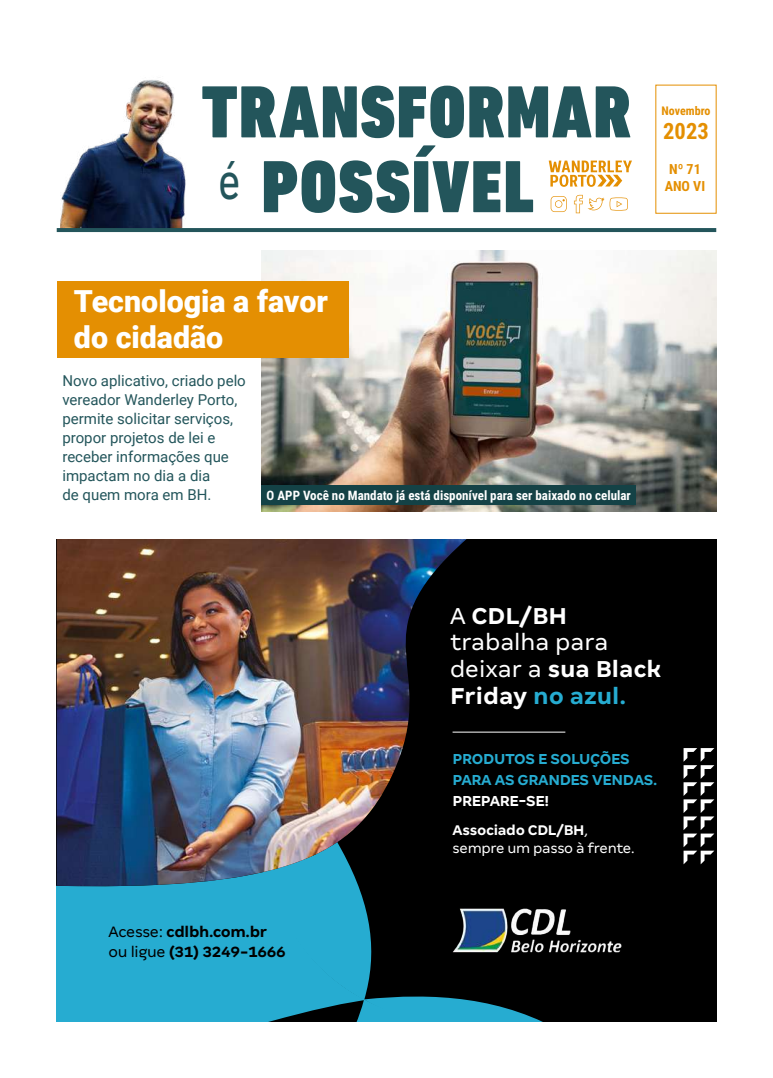
<style>
.page{position:relative;width:773px;height:1078px;background:#fff}
.page>*{position:absolute;margin:0;border:0;box-sizing:border-box;transform-origin:0 0}
.t1{font:900 condensed 75px/74.7px "DIN Next LT Pro";letter-spacing:.02em;color:#23555b}
.t2{font:900 30.4px/36.5px "Roboto";color:#fff}
.t3{font:25.5px/26.8px "Margem";color:#fff}
.t4{font:700 22.4px "Roboto Condensed";color:#e48f02}
.t5{font:700 16.7px/20.4px "Margem";letter-spacing:-.02em;color:#000}
.t6{font:700 16px/21px "Margem";letter-spacing:-.02em;color:#26acd1}
.t7{font:700 16px "Margem";letter-spacing:-.02em;color:#fff}
.t8{font:15.5px/18.2px "Margem";letter-spacing:-.02em;color:#fff}
.t9{font:15px/19px "Roboto";color:#23555b}
.t10{font:700 14px/16.8px "Roboto Condensed";color:#e48f02;text-align:center}
.t11{font:700 13px "Roboto Condensed";color:#fff}
.t12{font:700 12px "Roboto Condensed";color:#e48f02}
.s1{font-weight:700}
.s2{font-weight:700;color:#26acd1}
.s3{font-weight:400}
</style>
<div class="page">
<img style="left:261px;top:251px;width:455px;height:260px">
<svg style="left:548px;top:160px;width:84px;height:27px"></svg>
<svg style="left:574px;top:195px;width:54px;height:18px"></svg>
<svg style="left:550px;top:196px;width:16px;height:16px"></svg>
<img style="left:60px;top:80px;width:126px;height:148px">
<hr style="left:57px;top:228px;width:659px;height:4px;background:#23555b">
<div style="left:57px;top:281px;width:292px;height:76px;background:#e48f02"></div>
<div style="left:261px;top:485px;width:375px;height:20px;background:#144246"></div>
<div style="left:602px;top:539px;width:114px;height:98px;background:#000"></div>
<div style="left:602px;top:637px;width:114px;height:383px;background:#000"></div>
<svg style="left:57px;top:539px;width:545px;height:481px;background:#11424f"></svg>
<img style="left:57px;top:539px;width:409px;height:351px">
<h1 class="t1" style="left:201px;top:75px;width:430px">TRANSFORMAR <sup>é</sup> POSSÍVEL</h1>
<h2 class="t2" style="left:74px;top:281px;width:255px">Tecnologia a favor do cidadão</h2>
<p class="t9" style="left:62px;top:370px;width:185px">Novo aplicativo, criado pelo vereador Wanderley Porto, permite solicitar serviços, propor projetos de lei e receber informações que impactam no dia a dia<br>de quem mora em BH.</p>
<p class="t11" style="left:266px;top:486px;width:365px">O APP Você no Mandato já está disponível para ser baixado no celular</p>
<p class="t12" style="left:661px;top:102px;width:50px">Novembro</p>
<h3 class="t4" style="left:663px;top:115px;width:47px">2023</h3>
<p class="t10" style="left:664px;top:160px;width:42px">Nº 71<br>ANO VI</p>
<h3 class="t3" style="left:450px;top:601px;width:212px">A <span class="s1">CDL/BH </span>trabalha para deixar a <span class="s1">sua Black<br>Friday</span> <span class="s2">no azul.</span></h3>
<p class="t5" style="left:108px;top:920px;width:179px"><span class="s3">Acesse:</span> cdlbh.com.br <span class="s3">ou ligue</span> (31) 3249-1666</p>
<p class="t6" style="left:452px;top:747px;width:206px">PRODUTOS E SOLUÇÕES<br>PARA AS GRANDES VENDAS.</p>
<p class="t7" style="left:452px;top:791px;width:98px">PREPARE-SE!</p>
<p class="t8" style="left:452px;top:820px;width:184px"><span class="s1">Associado CDL/BH</span>, sempre um passo à frente.</p>
</div>
